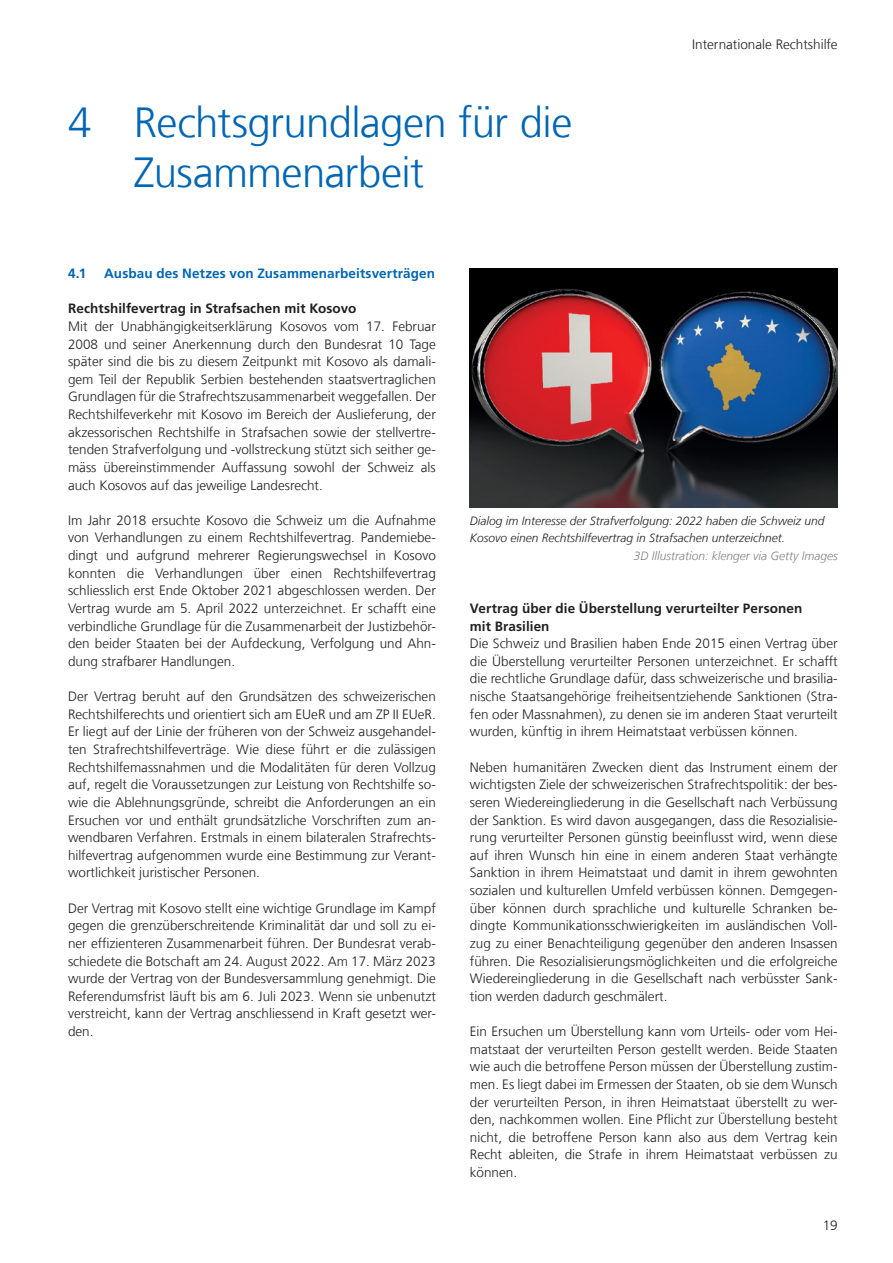
<style>
.page{position:relative;width:893px;height:1263px;background:#fff}
.page>*{position:absolute;margin:0;border:0;box-sizing:border-box;transform-origin:0 0}
._1_Titel_neu__über_2{font:300 42px/49.5px "Frutiger LT Com";letter-spacing:-.015em;color:#0166b3}
.Grundtext{font:300 13.5px/17.7px "Frutiger LT Com";color:#231f20;text-align:justify}
.ut__ohne_Nummerierun{font:700 13.5px/17.7px "Frutiger LT Com";letter-spacing:.01em;color:#231f20}
._1_1_Untertitel{font:700 13.5px "Frutiger LT Com";letter-spacing:.01em;color:#0166b3}
.Legende{font:italic 300 12px "Frutiger LT Com";color:#231f20}
.Legende-2{font:italic 300 12px "Frutiger LT Com";color:#808285}
</style>
<div class="page">
<img style="left:470px;top:268px;width:368px;height:239px">
<p class="_1_Titel_neu__über_2" style="left:134px;top:98px;width:440px;text-indent:-66px">4 Rechtsgrundlagen für die<br>Zusammenarbeit</p>
<p class="Grundtext" style="left:692px;top:35px;width:147px">Internationale Rechtshilfe</p>
<p class="_1_1_Untertitel" style="left:68px;top:265px;width:20px">4.1</p>
<p class="_1_1_Untertitel" style="left:104px;top:265px;width:332px">Ausbau des Netzes von Zusammenarbeitsverträgen</p>
<p class="ut__ohne_Nummerierun" style="left:68px;top:300px;width:290px">Rechtshilfevertrag in Strafsachen mit Kosovo</p>
<p class="Grundtext" style="left:68px;top:318px;width:369px">Mit der Unabhängigkeitserklärung Kosovos vom 17. Februar 2008 und seiner Anerkennung durch den Bundesrat 10 Tage später sind die bis zu diesem Zeitpunkt mit Kosovo als damali&shy;gem Teil der Republik Serbien bestehenden staatsvertraglichen Grundlagen für die Strafrechtszusammenarbeit weggefallen. Der Rechtshilfeverkehr mit Kosovo im Bereich der Auslieferung, der akzessorischen Rechtshilfe in Strafsachen sowie der stellvertre&shy;tenden Strafverfolgung und -vollstreckung stützt sich seither ge&shy;mäss übereinstimmender Auffassung sowohl der Schweiz als auch Kosovos auf das jeweilige Landesrecht.</p>
<p class="Grundtext" style="left:68px;top:511px;width:369px">Im Jahr 2018 ersuchte Kosovo die Schweiz um die Aufnahme von Verhandlungen zu einem Rechtshilfevertrag. Pandemiebe&shy;dingt und aufgrund mehrerer Regierungswechsel in Kosovo konnten die Verhandlungen über einen Rechtshilfevertrag schliesslich erst Ende Oktober 2021 abgeschlossen werden. Der Vertrag wurde am 5. April 2022 unterzeichnet. Er schafft eine verbindliche Grundlage für die Zusammenarbeit der Justizbehör&shy;den beider Staaten bei der Aufdeckung, Verfolgung und Ahn&shy;dung strafbarer Handlungen.</p>
<p class="Grundtext" style="left:68px;top:688px;width:369px">Der Vertrag beruht auf den Grundsätzen des schweizerischen Rechtshilferechts und orientiert sich am EUeR und am ZP II EUeR.<br>Er liegt auf der Linie der früheren von der Schweiz ausgehandel&shy;ten Strafrechtshilfeverträge. Wie diese führt er die zulässigen Rechtshilfemassnahmen und die Modalitäten für deren Vollzug auf, regelt die Voraussetzungen zur Leistung von Rechtshilfe so&shy;wie die Ablehnungsgründe, schreibt die Anforderungen an ein Ersuchen vor und enthält grundsätzliche Vorschriften zum an&shy;wendbaren Verfahren. Erstmals in einem bilateralen Strafrechts&shy;hilfevertrag aufgenommen wurde eine Bestimmung zur Verant&shy;wortlichkeit juristischer Personen.</p>
<p class="Grundtext" style="left:68px;top:899px;width:369px">Der Vertrag mit Kosovo stellt eine wichtige Grundlage im Kampf gegen die grenzüberschreitende Kriminalität dar und soll zu ei&shy;ner effizienteren Zusammenarbeit führen. Der Bundesrat verab&shy;schiedete die Botschaft am 24. August 2022. Am 17. März 2023 wurde der Vertrag von der Bundesversammlung genehmigt. Die Referendumsfrist läuft bis am 6. Juli 2023. Wenn sie unbenutzt verstreicht, kann der Vertrag anschliessend in Kraft gesetzt wer&shy;den.</p>
<p class="Legende" style="left:470px;top:514px;width:356px">Dialog im Interesse der Strafverfolgung: 2022 haben die Schweiz und</p>
<p class="Legende" style="left:470px;top:531px;width:317px">Kosovo einen Rechtshilfevertrag in Strafsachen unterzeichnet.</p>
<p class="Legende-2" style="left:634px;top:549px;width:206px">3D Illustration: klenger via Getty Images</p>
<p class="ut__ohne_Nummerierun" style="left:470px;top:599px;width:334px">Vertrag über die Überstellung verurteilter Personen mit Brasilien</p>
<p class="Grundtext" style="left:470px;top:635px;width:369px">Die Schweiz und Brasilien haben Ende 2015 einen Vertrag über die Überstellung verurteilter Personen unterzeichnet. Er schafft die rechtliche Grundlage dafür, dass schweizerische und brasilia&shy;nische Staatsangehörige freiheitsentziehende Sanktionen (Stra&shy;fen oder Massnahmen), zu denen sie im anderen Staat verurteilt wurden, künftig in ihrem Heimatstaat verbüssen können.</p>
<p class="Grundtext" style="left:470px;top:758px;width:369px">Neben humanitären Zwecken dient das Instrument einem der wichtigsten Ziele der schweizerischen Strafrechtspolitik: der bes&shy;seren Wiedereingliederung in die Gesellschaft nach Verbüssung der Sanktion. Es wird davon ausgegangen, dass die Resozialisie&shy;rung verurteilter Personen günstig beeinflusst wird, wenn diese auf ihren Wunsch hin eine in einem anderen Staat verhängte Sanktion in ihrem Heimatstaat und damit in ihrem gewohnten sozialen und kulturellen Umfeld verbüssen können. Demgegen&shy;über können durch sprachliche und kulturelle Schranken be&shy;dingte Kommunikationsschwierigkeiten im ausländischen Voll&shy;zug zu einer Benachteiligung gegenüber den anderen Insassen führen. Die Resozialisierungsmöglichkeiten und die erfolgreiche Wiedereingliederung in die Gesellschaft nach verbüsster Sank&shy;tion werden dadurch geschmälert.</p>
<p class="Grundtext" style="left:470px;top:1022px;width:369px">Ein Ersuchen um Überstellung kann vom Urteils- oder vom Hei&shy;matstaat der verurteilten Person gestellt werden. Beide Staaten wie auch die betroffene Person müssen der Überstellung zustim&shy;men. Es liegt dabei im Ermessen der Staaten, ob sie dem Wunsch der verurteilten Person, in ihren Heimatstaat überstellt zu wer&shy;den, nachkommen wollen. Eine Pflicht zur Überstellung besteht nicht, die betroffene Person kann also aus dem Vertrag kein Recht ableiten, die Strafe in ihrem Heimatstaat verbüssen zu können.</p>
<p class="Grundtext" style="left:823px;top:1216px;width:17px">19</p>
</div>
